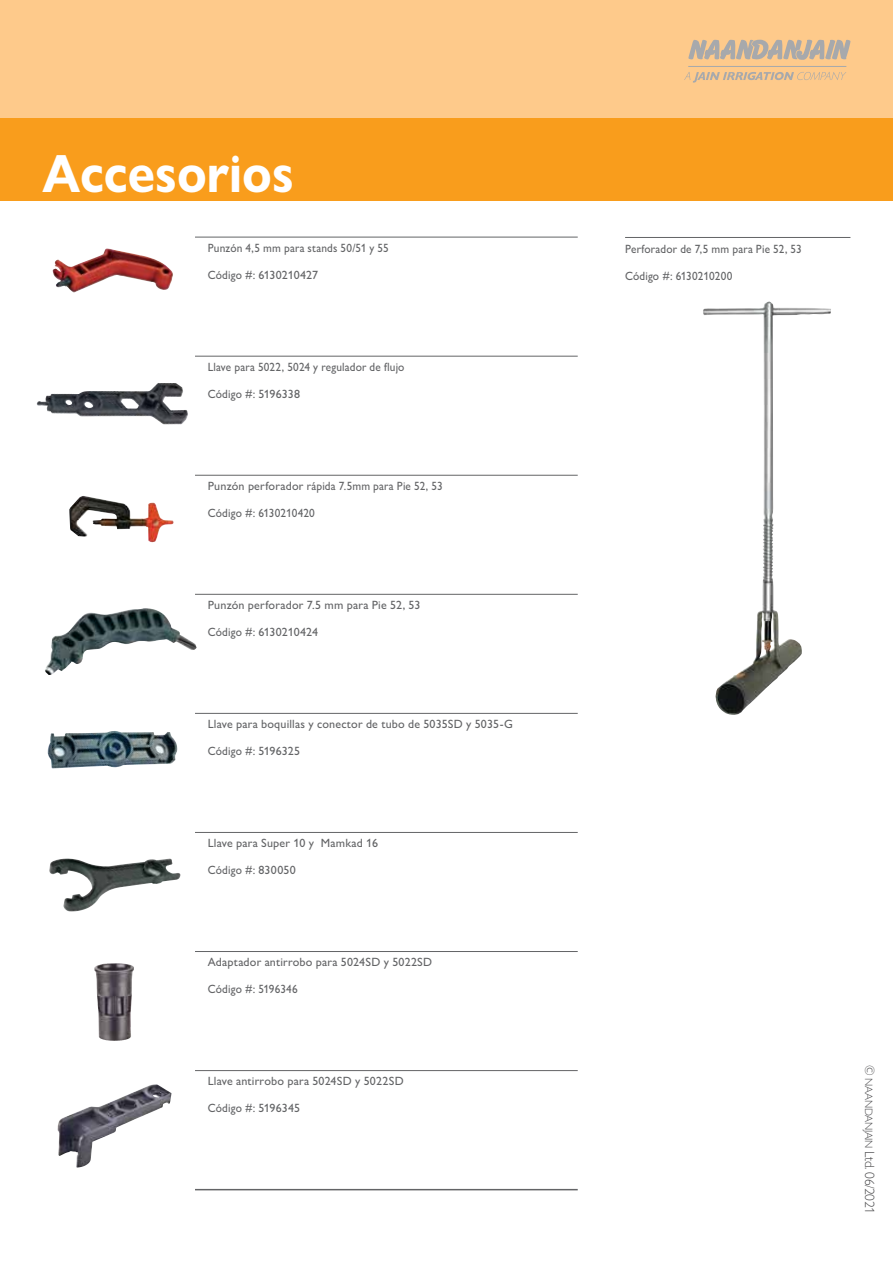
<style>
.page{position:relative;width:893px;height:1263px;background:#fff}
.page>*{position:absolute;margin:0;border:0;box-sizing:border-box;transform-origin:0 0}
.t1{font:700 54px "Gill Sans Nova";color:#fff;scale:.9 1}
.t2{font:300 13.5px "Gill Sans Nova";letter-spacing:-.03em;color:#4d4d4f}
.t3{font:500 12px "Gill Sans Nova";letter-spacing:.015em;color:#636466;scale:.94 1}
.t4{font:500 12px "Gill Sans Nova";letter-spacing:.015em;color:#636466}
.s1{font-size:10.8px}
</style>
<div class="page">
<div style="left:0;top:0;width:893px;height:118px;background:#feca8b"></div>
<div style="left:0;top:118px;width:893px;height:82px;background:#f99d1c"></div>
<svg style="left:684px;top:72px;width:162px;height:11px"></svg>
<svg style="left:688px;top:39px;width:163px;height:21px"></svg>
<hr style="left:688px;top:66px;width:158px;height:1px;background:#a7a9ac">
<img style="left:703px;top:304px;width:99px;height:411px">
<img style="left:111px;top:1084px;width:45px;height:18px">
<img style="left:94px;top:963px;width:21px;height:47px">
<hr style="left:195px;top:356px;width:383px;height:1px;background:#636466">
<hr style="left:195px;top:475px;width:383px;height:1px;background:#636466">
<hr style="left:195px;top:594px;width:383px;height:1px;background:#636466">
<hr style="left:195px;top:713px;width:383px;height:1px;background:#636466">
<hr style="left:195px;top:832px;width:383px;height:1px;background:#636466">
<hr style="left:195px;top:951px;width:383px;height:1px;background:#636466">
<hr style="left:195px;top:1070px;width:383px;height:1px;background:#636466">
<hr style="left:195px;top:1189px;width:383px;height:1px;background:#636466">
<hr style="left:195px;top:237px;width:383px;height:1px;background:#636466">
<img style="left:45px;top:608px;width:152px;height:67px">
<img style="left:49px;top:858px;width:132px;height:54px">
<img style="left:48px;top:731px;width:129px;height:37px">
<img style="left:69px;top:496px;width:105px;height:46px">
<img style="left:52px;top:248px;width:121px;height:45px">
<img style="left:54px;top:383px;width:104px;height:11px">
<hr style="left:625px;top:237px;width:225px;height:1px;background:#636466">
<h1 class="t1" style="left:43px;top:141px;width:281px">Accesorios</h1>
<p class="t3" style="left:208px;top:240px;width:194px">Punzón 4,5 mm para stands 50/51 y 55</p>
<p class="t3" style="left:208px;top:267px;width:119px">Código #: 6130210427</p>
<p class="t3" style="left:208px;top:359px;width:211px">Llave para 5022, 5024 y regulador de flujo</p>
<p class="t3" style="left:208px;top:386px;width:100px">Código #: 5196338</p>
<p class="t4" style="left:208px;top:479px;width:236px">Punzón perforador rápida 7.5mm para Pie 52, 53</p>
<p class="t3" style="left:208px;top:506px;width:116px">Código #: 6130210420</p>
<p class="t4" style="left:208px;top:598px;width:214px">Punzón perforador 7.5 mm para Pie 52, 53</p>
<p class="t3" style="left:208px;top:625px;width:119px">Código #: 6130210424</p>
<p class="t4" style="left:208px;top:717px;width:307px">Llave para boquillas y conector de tubo de 5035SD y 5035-G</p>
<p class="t3" style="left:208px;top:744px;width:100px">Código #: 5196325</p>
<p class="t4" style="left:208px;top:836px;width:172px">Llave para Super 10 y Mamkad 16</p>
<p class="t3" style="left:208px;top:863px;width:95px">Código #: 830050</p>
<p class="t4" style="left:208px;top:955px;width:226px">Adaptador antirrobo para 5024SD y 5022SD</p>
<p class="t3" style="left:208px;top:982px;width:97px">Código #: 5196346</p>
<p class="t4" style="left:208px;top:1074px;width:197px">Llave antirrobo para 5024SD y 5022SD</p>
<p class="t3" style="left:208px;top:1101px;width:100px">Código #: 5196345</p>
<p class="t3" style="left:625px;top:242px;width:190px">Perforador de 7,5 mm para Pie 52, 53</p>
<p class="t3" style="left:625px;top:269px;width:116px">Código #: 6130210200</p>
<p class="t2" style="left:878px;top:1065px;width:151px;rotate:90deg">© <span class="s1">NAANDANJAIN</span> Ltd. 06/2021</p>
</div>
